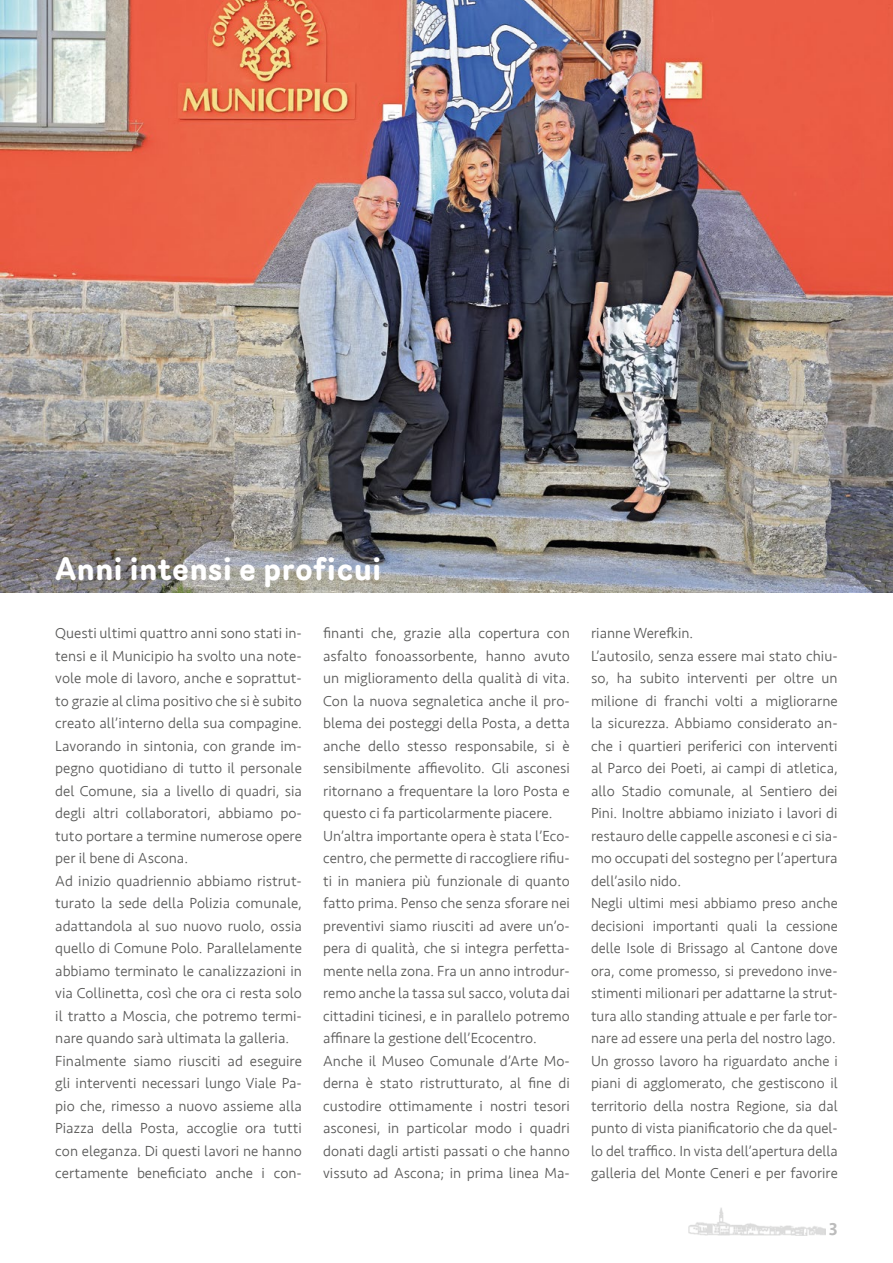
<style>
.page{position:relative;width:893px;height:1263px;background:#fff}
.page>*{position:absolute;margin:0;border:0;box-sizing:border-box;transform-origin:0 0}
.t1{font:700 31.5px "Router";color:#fff}
.t2{font:500 18px "Seravek";color:#bcbcbc}
.t3{font:300 15px/22.5px "Seravek";color:#575756}
</style>
<div class="page">
<img style="left:689px;top:1208px;width:136px;height:27px">
<img style="left:0;top:0;width:893px;height:592px">
<h1 class="t1" style="left:55px;top:545px;width:328px">Anni intensi e proficui</h1>
<p class="t3" style="left:55px;top:622px;width:248px">Questi ultimi quattro anni sono stati in&shy;tensi e il Municipio ha svolto una note&shy;vole mole di lavoro, anche e soprattut&shy;to grazie al clima positivo che si è subito creato all’interno della sua compagine.<br>Lavorando in sintonia, con grande im&shy;pegno quotidiano di tutto il personale del Comune, sia a livello di quadri, sia degli altri collaboratori, abbiamo po&shy;tuto portare a termine numerose opere per il bene di Ascona.<br>Ad inizio quadriennio abbiamo ristrut&shy;turato la sede della Polizia comunale, adattandola al suo nuovo ruolo, ossia quello di Comune Polo. Parallelamente abbiamo terminato le canalizzazioni in via Collinetta, così che ora ci resta solo il tratto a Moscia, che potremo termi&shy;nare quando sarà ultimata la galleria.<br>Finalmente siamo riusciti ad eseguire gli interventi necessari lungo Viale Pa&shy;pio che, rimesso a nuovo assieme alla Piazza della Posta, accoglie ora tutti con eleganza. Di questi lavori ne hanno certamente beneficiato anche i con-</p>
<p class="t3" style="left:323px;top:622px;width:248px">finanti che, grazie alla copertura con asfalto fonoassorbente, hanno avuto un miglioramento della qualità di vita.<br>Con la nuova segnaletica anche il pro&shy;blema dei posteggi della Posta, a detta anche dello stesso responsabile, si è sensibilmente affievolito. Gli asconesi ritornano a frequentare la loro Posta e questo ci fa particolarmente piacere.<br>Un’altra importante opera è stata l’Eco&shy;centro, che permette di raccogliere rifiu&shy;ti in maniera più funzionale di quanto fatto prima. Penso che senza sforare nei preventivi siamo riusciti ad avere un’o&shy;pera di qualità, che si integra perfetta&shy;mente nella zona. Fra un anno introdur&shy;remo anche la tassa sul sacco, voluta dai cittadini ticinesi, e in parallelo potremo affinare la gestione dell’Ecocentro.<br>Anche il Museo Comunale d’Arte Mo&shy;derna è stato ristrutturato, al fine di custodire ottimamente i nostri tesori asconesi, in particolar modo i quadri donati dagli artisti passati o che hanno vissuto ad Ascona; in prima linea Ma-</p>
<p class="t3" style="left:591px;top:622px;width:248px">rianne Werefkin.<br>L’autosilo, senza essere mai stato chiu&shy;so, ha subito interventi per oltre un milione di franchi volti a migliorarne la sicurezza. Abbiamo considerato an&shy;che i quartieri periferici con interventi al Parco dei Poeti, ai campi di atletica, allo Stadio comunale, al Sentiero dei Pini. Inoltre abbiamo iniziato i lavori di restauro delle cappelle asconesi e ci sia&shy;mo occupati del sostegno per l’apertura dell’asilo nido.<br>Negli ultimi mesi abbiamo preso anche decisioni importanti quali la cessione delle Isole di Brissago al Cantone dove ora, come promesso, si prevedono inve&shy;stimenti milionari per adattarne la strut&shy;tura allo standing attuale e per farle tor&shy;nare ad essere una perla del nostro lago.<br>Un grosso lavoro ha riguardato anche i piani di agglomerato, che gestiscono il territorio della nostra Regione, sia dal punto di vista pianificatorio che da quel&shy;lo del traffico. In vista dell’apertura della galleria del Monte Ceneri e per favorire</p>
<p class="t2" style="left:829px;top:1218px;width:10px">3</p>
</div>
